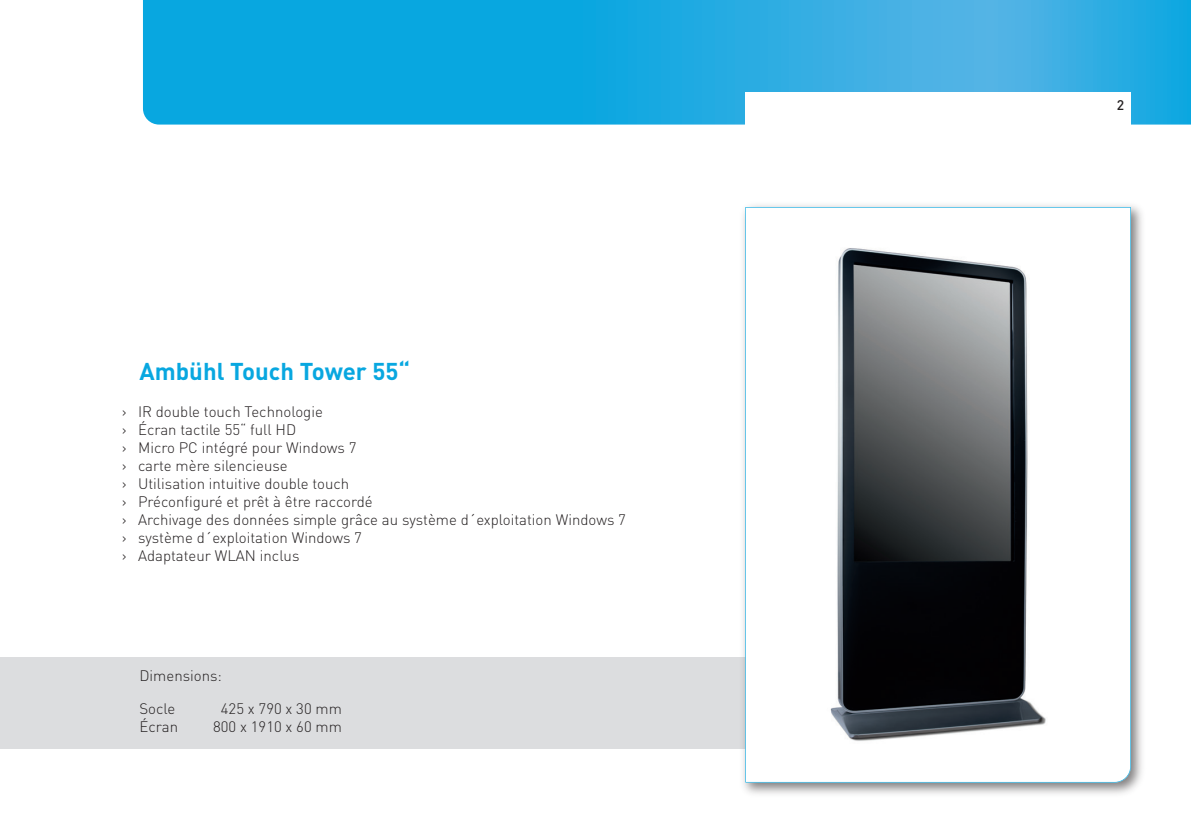
<style>
.page{position:relative;width:1191px;height:840px;background:#fff}
.page>*{position:absolute;margin:0;border:0;box-sizing:border-box;transform-origin:0 0}
.t1{font:700 24px "DIN";color:#08a7e0}
.t2{font:300 15px/18px "DIN";color:#231f20}
.t3{font:500 13.8px "DIN";color:#231f20}
</style>
<div class="page">
<div style="left:0;top:656px;width:923px;height:92px;background:#dcdddf"></div>
<svg style="left:143px;top:0;width:1048px;height:124px;background:#1caae1"></svg>
<div style="left:745px;top:92px;width:385px;height:37px;background:#fff"></div>
<img style="left:736px;top:205px;width:406px;height:589px">
<svg style="left:745px;top:207px;width:385px;height:575px"></svg>
<h1 class="t1" style="left:139px;top:355px;width:272px">Ambühl Touch Tower 55“</h1>
<p class="t2" style="left:122px;top:402px;width:505px">› IR double touch Technologie<br>› Écran tactile 55“ full HD<br>› Micro PC intégré pour Windows 7<br>› carte mère silencieuse<br>› Utilisation intuitive double touch<br>› Préconfiguré et prêt à être raccordé<br>› Archivage des données simple grâce au système d´exploitation Windows 7 › système d´exploitation Windows 7<br>› Adaptateur WLAN inclus</p>
<p class="t2" style="left:139px;top:665px;width:84px">Dimensions:</p>
<p class="t2" style="left:213px;top:699px;width:130px;text-align:center">425 x 790 x 30 mm<br>800 x 1910 x 60 mm</p>
<p class="t2" style="left:139px;top:699px;width:40px">Socle<br>Écran</p>
<p class="t3" style="left:1116px;top:96px;width:9px">2</p>
</div>
